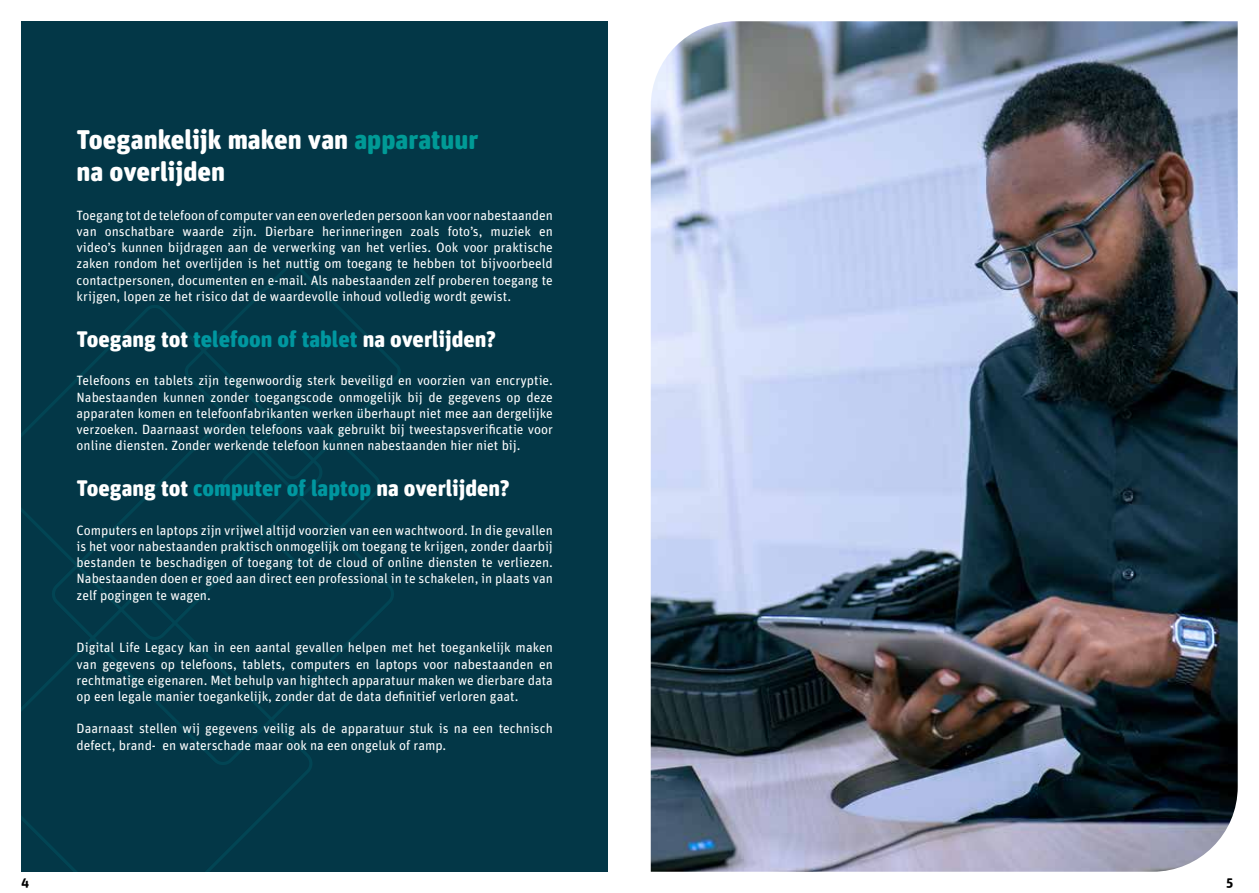
<style>
.page{position:relative;width:1259px;height:893px;background:#fff}
.page>*{position:absolute;margin:0;border:0;box-sizing:border-box;transform-origin:0 0}
.t1{font:900 27px/32.4px "Unit Rounded Pro";color:#fff}
.t2{font:900 22.5px "Unit Rounded Pro";color:#fff}
.t3{font:13.5px/16.2px "Unit Rounded Pro";color:#fff;text-align:justify}
.t4{font:700 13.5px "Unit Rounded Pro";color:#000}
.s1{color:#009a96}
.s2{color:#0097a0}
</style>
<div class="page">
<div style="left:21px;top:21px;width:587px;height:851px;background:#033747"></div>
<svg style="left:21px;top:305px;width:160px;height:233px"></svg>
<svg style="left:181px;top:264px;width:219px;height:143px"></svg>
<svg style="left:217px;top:402px;width:167px;height:17px"></svg>
<svg style="left:48px;top:419px;width:346px;height:258px"></svg>
<svg style="left:21px;top:588px;width:295px;height:284px"></svg>
<img style="left:651px;top:21px;width:586px;height:851px">
<h1 class="t1" style="left:77px;top:122px;width:403px">Toegankelijk maken van <span class="s1">apparatuur </span>na overlijden</h1>
<p class="t3" style="left:77px;top:206px;width:478px">Toegang tot de telefoon of computer van een overleden persoon kan voor nabestaanden van onschatbare waarde zijn. Dierbare herinneringen zoals foto’s, muziek en video’s kunnen bijdragen aan de verwerking van het verlies. Ook voor praktische zaken rondom het overlijden is het nuttig om toegang te hebben tot bijvoorbeeld contactpersonen, documenten en e-mail. Als nabestaanden zelf proberen toegang te krijgen, lopen ze het risico dat de waardevolle inhoud volledig wordt gewist.</p>
<h2 class="t2" style="left:77px;top:322px;width:421px">Toegang tot <span class="s2">telefoon of tablet</span> na overlijden?</h2>
<p class="t3" style="left:77px;top:372px;width:478px">Telefoons en tablets zijn tegenwoordig sterk beveiligd en voorzien van encryptie.<br>Nabestaanden kunnen zonder toegangscode onmogelijk bij de gegevens op deze apparaten komen en telefoonfabrikanten werken überhaupt niet mee aan dergelijke verzoeken. Daarnaast worden telefoons vaak gebruikt bij tweestapsverificatie voor online diensten. Zonder werkende telefoon kunnen nabestaanden hier niet bij.</p>
<h2 class="t2" style="left:77px;top:472px;width:435px">Toegang tot <span class="s2">computer of laptop</span> na overlijden?</h2>
<p class="t3" style="left:77px;top:521px;width:478px">Computers en laptops zijn vrijwel altijd voorzien van een wachtwoord. In die gevallen is het voor nabestaanden praktisch onmogelijk om toegang te krijgen, zonder daarbij bestanden te beschadigen of toegang tot de cloud of online diensten te verliezen.<br>Nabestaanden doen er goed aan direct een professional in te schakelen, in plaats van zelf pogingen te wagen.</p>
<p class="t3" style="left:77px;top:639px;width:478px">Digital Life Legacy kan in een aantal gevallen helpen met het toegankelijk maken van gegevens op telefoons, tablets, computers en laptops voor nabestaanden en rechtmatige eigenaren. Met behulp van hightech apparatuur maken we dierbare data op een legale manier toegankelijk, zonder dat de data definitief verloren gaat.</p>
<p class="t3" style="left:77px;top:720px;width:478px">Daarnaast stellen wij gegevens veilig als de apparatuur stuk is na een technisch defect, brand- en waterschade maar ook na een ongeluk of ramp.</p>
<p class="t4" style="left:21px;top:872px;width:10px">4</p>
<p class="t4" style="left:1226px;top:872px;width:9px">5</p>
</div>
